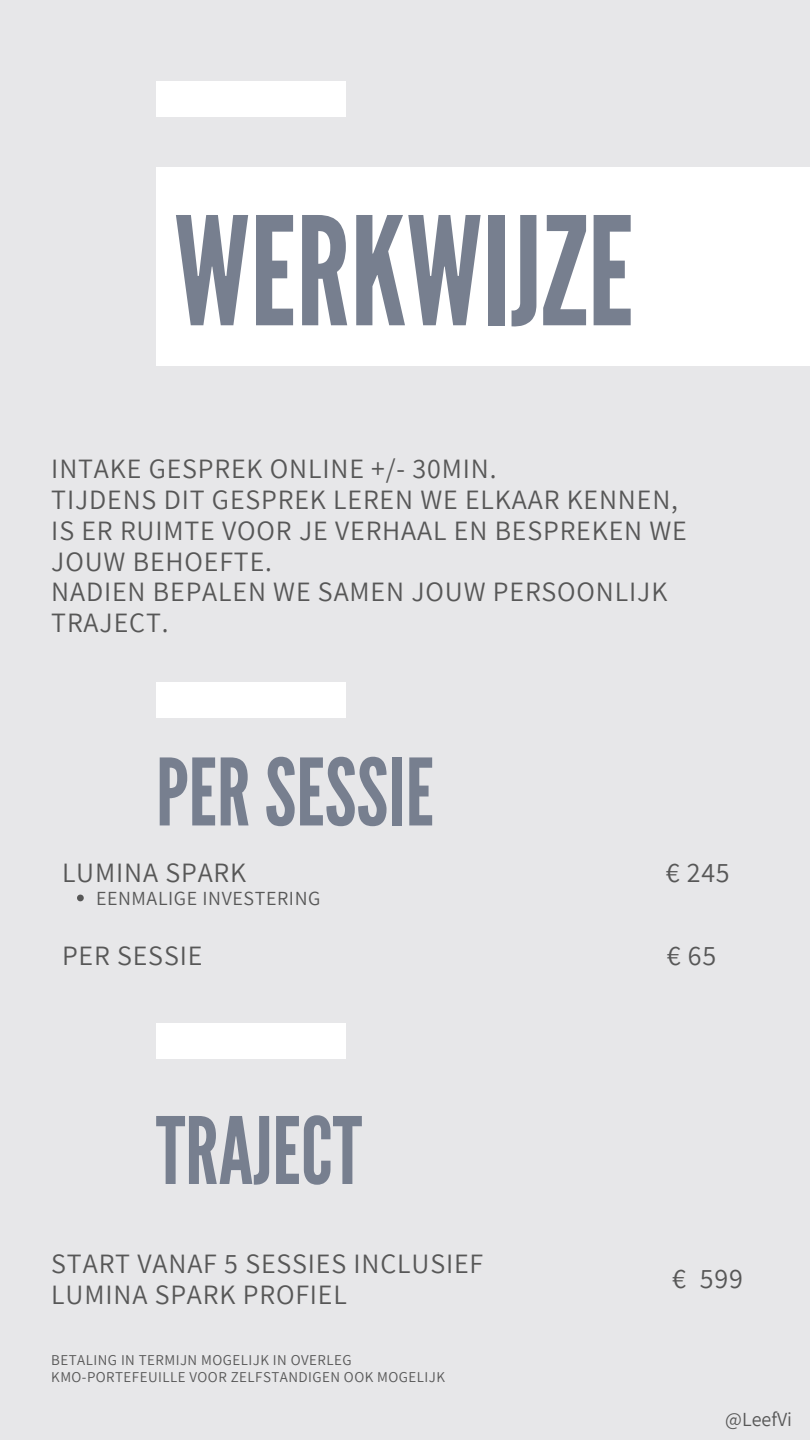
<style>
.page{position:relative;width:810px;height:1440px;background:#e7e7e9}
.page>*{position:absolute;margin:0;border:0;box-sizing:border-box;transform-origin:0 0}
.t1{font:150px "League Gothic";color:#777f8f}
.t2{font:92.5px "League Gothic";color:#777f8f}
.t3{font:28px/30.8px "Assistant";letter-spacing:.03em;color:#575757}
.t4{font:20px "Assistant";letter-spacing:.03em;color:#575757}
.t5{font:15px/16.5px "Assistant";letter-spacing:.03em;color:#575757}
</style>
<div class="page">
<div style="left:156px;top:81px;width:189px;height:35px;background:#fff"></div>
<div style="left:156px;top:167px;width:654px;height:199px;background:#fff"></div>
<svg style="left:77px;top:895px;width:7px;height:6px"></svg>
<div style="left:156px;top:683px;width:189px;height:35px;background:#fff"></div>
<div style="left:156px;top:1023px;width:189px;height:36px;background:#fff"></div>
<h1 class="t1" style="left:174px;top:185px;width:461px">WERKWIJZE</h1>
<p class="t3" style="left:51px;top:453px;width:637px">INTAKE GESPREK ONLINE +/- 30MIN.<br>TIJDENS DIT GESPREK LEREN WE ELKAAR KENNEN,<br>IS ER RUIMTE VOOR JE VERHAAL EN BESPREKEN WE<br>JOUW BEHOEFTE.<br>NADIEN BEPALEN WE SAMEN JOUW PERSOONLIJK<br>TRAJECT.</p>
<h2 class="t2" style="left:156px;top:739px;width:280px">PERSESSIE</h2>
<p class="t3" style="left:62px;top:856px;width:186px">LUMINA SPARK</p>
<p class="t3" style="left:666px;top:856px;width:66px">€ 245</p>
<p class="t4" style="left:96px;top:885px;width:226px">EENMALIGE INVESTERING</p>
<p class="t3" style="left:62px;top:939px;width:142px">PER SESSIE</p>
<p class="t3" style="left:667px;top:939px;width:51px">€ 65</p>
<h2 class="t2" style="left:156px;top:1098px;width:208px">TRAJECT</h2>
<p class="t3" style="left:51px;top:1247px;width:434px">START VANAF 5 SESSIES INCLUSIEF<br>LUMINA SPARK PROFIEL</p>
<p class="t5" style="left:51px;top:1351px;width:395px">BETALING IN TERMIJN MOGELIJK IN OVERLEG<br>KMO-PORTEFEUILLE VOOR ZELFSTANDIGEN OOK MOGELIJK</p>
<p class="t3" style="left:672px;top:1263px;width:72px">€ 599</p>
<p class="t4" style="left:725px;top:1406px;width:68px">@LeefVi</p>
</div>
